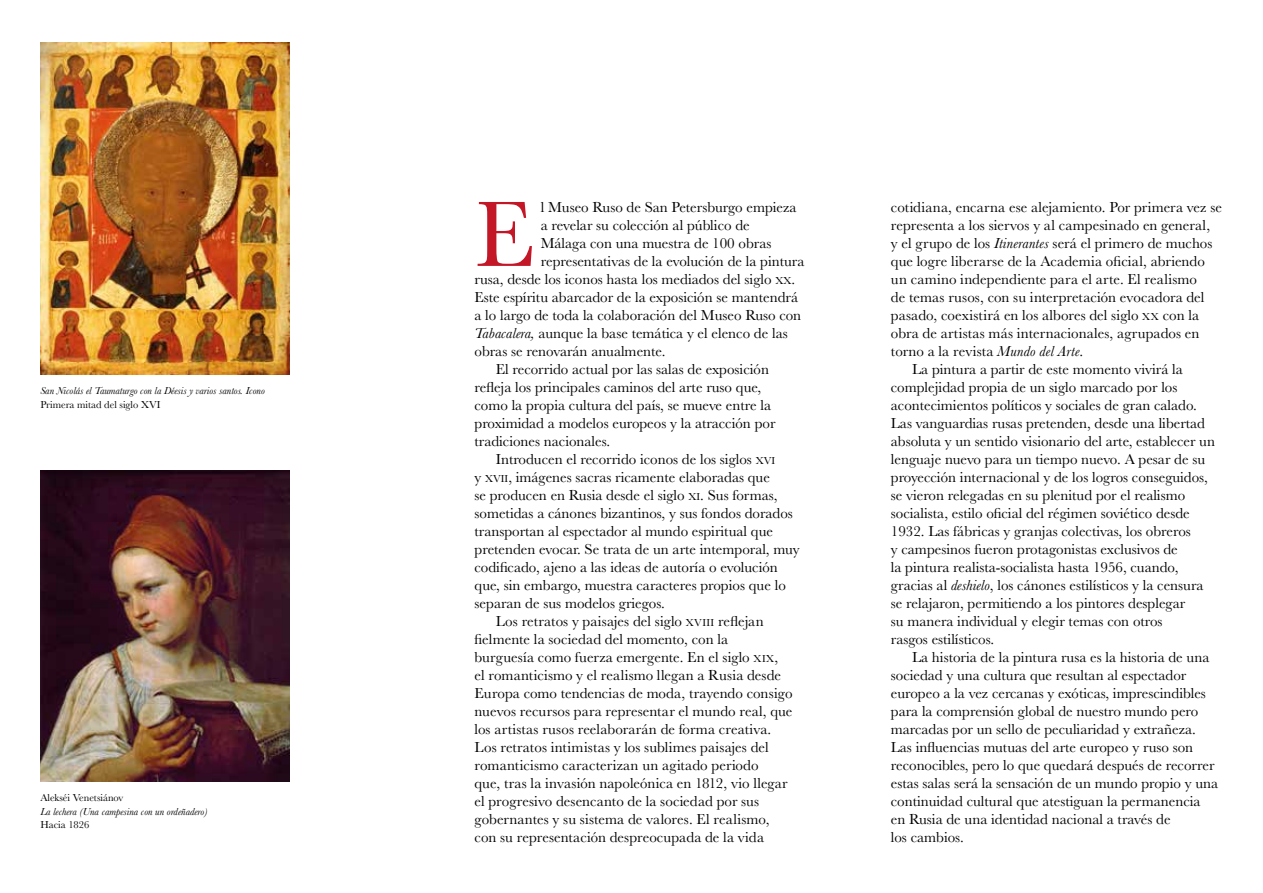
<style>
.page{position:relative;width:1263px;height:893px;background:#fff}
.page>*{position:absolute;margin:0;border:0;box-sizing:border-box;transform-origin:0 0}
.t1{font:96.6px "Baskerville";color:#c31728}
.t2{font:15px "Baskerville";color:#000}
.t3{font:italic 10.5px "Baskerville";color:#000}
.t4{font:10.5px "Baskerville";color:#000}
.s1{font-size:10.5px}
.s2{font-style:italic}
</style>
<div class="page">
<img style="left:40px;top:43px;width:249px;height:331px">
<img style="left:40px;top:471px;width:249px;height:311px">
<p class="t3" style="left:40px;top:384px;width:226px">San Nicolás el Taumaturgo con la Déesis y varios santos. Icono</p>
<p class="t4" style="left:40px;top:398px;width:122px">Primera mitad del siglo Xvi</p>
<p class="t4" style="left:40px;top:791px;width:85px">Alekséi venetsiánov</p>
<p class="t3" style="left:40px;top:805px;width:169px">La lechera (Una campesina con un ordeñadero)</p>
<p class="t4" style="left:40px;top:818px;width:51px">Hacia 1826</p>
<h1 class="t1" style="left:474px;top:173px;width:62px">E</h1>
<p class="t2" style="left:541px;top:197px;width:257px">l Museo Ruso de san Petersburgo empieza</p>
<p class="t2" style="left:541px;top:215px;width:211px">a revelar su colección al público de</p>
<p class="t2" style="left:541px;top:233px;width:232px">Málaga con una muestra de 100 obras</p>
<p class="t2" style="left:541px;top:251px;width:265px">representativas de la evolución de la pintura</p>
<p class="t2" style="left:474px;top:269px;width:322px">rusa, desde los iconos hasta los mediados del siglo <span class="s1">XX</span>.</p>
<p class="t2" style="left:474px;top:287px;width:325px">Este espíritu abarcador de la exposición se mantendrá</p>
<p class="t2" style="left:474px;top:305px;width:328px">a lo largo de toda la colaboración del Museo Ruso con</p>
<p class="t2" style="left:474px;top:323px;width:315px"><span class="s2">Tabacalera,</span> aunque la base temática y el elenco de las</p>
<p class="t2" style="left:474px;top:341px;width:192px">obras se renovarán anualmente.</p>
<p class="t2" style="left:496px;top:359px;width:275px">El recorrido actual por las salas de exposición</p>
<p class="t2" style="left:474px;top:377px;width:288px">refleja los principales caminos del arte ruso que,</p>
<p class="t2" style="left:474px;top:395px;width:298px">como la propia cultura del país, se mueve entre la</p>
<p class="t2" style="left:474px;top:413px;width:302px">proximidad a modelos europeos y la atracción por</p>
<p class="t2" style="left:474px;top:431px;width:137px">tradiciones nacionales.</p>
<p class="t2" style="left:496px;top:449px;width:281px">introducen el recorrido iconos de los siglos <span class="s1">XVI</span></p>
<p class="t2" style="left:474px;top:467px;width:297px">y <span class="s1">XVII</span>, imágenes sacras ricamente elaboradas que</p>
<p class="t2" style="left:474px;top:485px;width:304px">se producen en Rusia desde el siglo <span class="s1">XI</span>. sus formas,</p>
<p class="t2" style="left:474px;top:503px;width:320px">sometidas a cánones bizantinos, y sus fondos dorados</p>
<p class="t2" style="left:474px;top:521px;width:300px">transportan al espectador al mundo espiritual que</p>
<p class="t2" style="left:474px;top:539px;width:327px">pretenden evocar. se trata de un arte intemporal, muy</p>
<p class="t2" style="left:474px;top:557px;width:305px">codificado, ajeno a las ideas de autoría o evolución</p>
<p class="t2" style="left:474px;top:575px;width:313px">que, sin embargo, muestra caracteres propios que lo</p>
<p class="t2" style="left:474px;top:593px;width:192px">separan de sus modelos griegos.</p>
<p class="t2" style="left:496px;top:611px;width:269px">Los retratos y paisajes del siglo <span class="s1">XVIII</span> reflejan</p>
<p class="t2" style="left:474px;top:629px;width:255px">fielmente la sociedad del momento, con la</p>
<p class="t2" style="left:474px;top:647px;width:305px">burguesía como fuerza emergente. En el siglo <span class="s1">XIX</span>,</p>
<p class="t2" style="left:474px;top:665px;width:308px">el romanticismo y el realismo llegan a Rusia desde</p>
<p class="t2" style="left:474px;top:683px;width:319px">Europa como tendencias de moda, trayendo consigo</p>
<p class="t2" style="left:474px;top:701px;width:319px">nuevos recursos para representar el mundo real, que</p>
<p class="t2" style="left:474px;top:719px;width:298px">los artistas rusos reelaborarán de forma creativa.</p>
<p class="t2" style="left:474px;top:737px;width:296px">Los retratos intimistas y los sublimes paisajes del</p>
<p class="t2" style="left:474px;top:755px;width:286px">romanticismo caracterizan un agitado periodo</p>
<p class="t2" style="left:474px;top:773px;width:315px">que, tras la invasión napoleónica en 1812, vio llegar</p>
<p class="t2" style="left:474px;top:791px;width:286px">el progresivo desencanto de la sociedad por sus</p>
<p class="t2" style="left:474px;top:809px;width:297px">gobernantes y su sistema de valores. El realismo,</p>
<p class="t2" style="left:474px;top:827px;width:291px">con su representación despreocupada de la vida</p>
<p class="t2" style="left:891px;top:197px;width:333px">cotidiana, encarna ese alejamiento. Por primera vez se</p>
<p class="t2" style="left:891px;top:215px;width:321px">representa a los siervos y al campesinado en general,</p>
<p class="t2" style="left:891px;top:233px;width:323px">y el grupo de los <span class="s2">Itinerantes</span> será el primero de muchos</p>
<p class="t2" style="left:891px;top:251px;width:315px">que logre liberarse de la Academia oficial, abriendo</p>
<p class="t2" style="left:891px;top:269px;width:307px">un camino independiente para el arte. El realismo</p>
<p class="t2" style="left:891px;top:287px;width:315px">de temas rusos, con su interpretación evocadora del</p>
<p class="t2" style="left:891px;top:305px;width:310px">pasado, coexistirá en los albores del siglo <span class="s1">XX</span> con la</p>
<p class="t2" style="left:891px;top:323px;width:310px">obra de artistas más internacionales, agrupados en</p>
<p class="t2" style="left:891px;top:341px;width:194px">torno a la revista <span class="s2">Mundo del Arte</span>.</p>
<p class="t2" style="left:912px;top:359px;width:272px">la pintura a partir de este momento vivirá la</p>
<p class="t2" style="left:891px;top:377px;width:288px">complejidad propia de un siglo marcado por los</p>
<p class="t2" style="left:891px;top:395px;width:308px">acontecimientos políticos y sociales de gran calado.</p>
<p class="t2" style="left:891px;top:413px;width:316px">las vanguardias rusas pretenden, desde una libertad</p>
<p class="t2" style="left:891px;top:431px;width:326px">absoluta y un sentido visionario del arte, establecer un</p>
<p class="t2" style="left:891px;top:449px;width:316px">lenguaje nuevo para un tiempo nuevo. A pesar de su</p>
<p class="t2" style="left:891px;top:467px;width:318px">proyección internacional y de los logros conseguidos,</p>
<p class="t2" style="left:891px;top:485px;width:296px">se vieron relegadas en su plenitud por el realismo</p>
<p class="t2" style="left:891px;top:503px;width:300px">socialista, estilo oficial del régimen soviético desde</p>
<p class="t2" style="left:891px;top:521px;width:301px">1932. Las fábricas y granjas colectivas, los obreros</p>
<p class="t2" style="left:891px;top:539px;width:288px">y campesinos fueron protagonistas exclusivos de</p>
<p class="t2" style="left:891px;top:557px;width:289px">la pintura realista-socialista hasta 1956, cuando,</p>
<p class="t2" style="left:891px;top:575px;width:314px">gracias al <span class="s2">deshielo</span>, los cánones estilísticos y la censura</p>
<p class="t2" style="left:891px;top:593px;width:296px">se relajaron, permitiendo a los pintores desplegar</p>
<p class="t2" style="left:891px;top:611px;width:273px">su manera individual y elegir temas con otros</p>
<p class="t2" style="left:891px;top:629px;width:105px">rasgos estilísticos.</p>
<p class="t2" style="left:912px;top:647px;width:299px">La historia de la pintura rusa es la historia de una</p>
<p class="t2" style="left:891px;top:665px;width:297px">sociedad y una cultura que resultan al espectador</p>
<p class="t2" style="left:891px;top:683px;width:317px">europeo a la vez cercanas y exóticas, imprescindibles</p>
<p class="t2" style="left:891px;top:701px;width:309px">para la comprensión global de nuestro mundo pero</p>
<p class="t2" style="left:891px;top:719px;width:306px">marcadas por un sello de peculiaridad y extrañeza.</p>
<p class="t2" style="left:891px;top:737px;width:304px">Las influencias mutuas del arte europeo y ruso son</p>
<p class="t2" style="left:891px;top:755px;width:325px">reconocibles, pero lo que quedará después de recorrer</p>
<p class="t2" style="left:891px;top:773px;width:329px">estas salas será la sensación de un mundo propio y una</p>
<p class="t2" style="left:891px;top:791px;width:311px">continuidad cultural que atestiguan la permanencia</p>
<p class="t2" style="left:891px;top:809px;width:281px">en Rusia de una identidad nacional a través de</p>
<p class="t2" style="left:891px;top:827px;width:74px">los cambios.</p>
</div>
